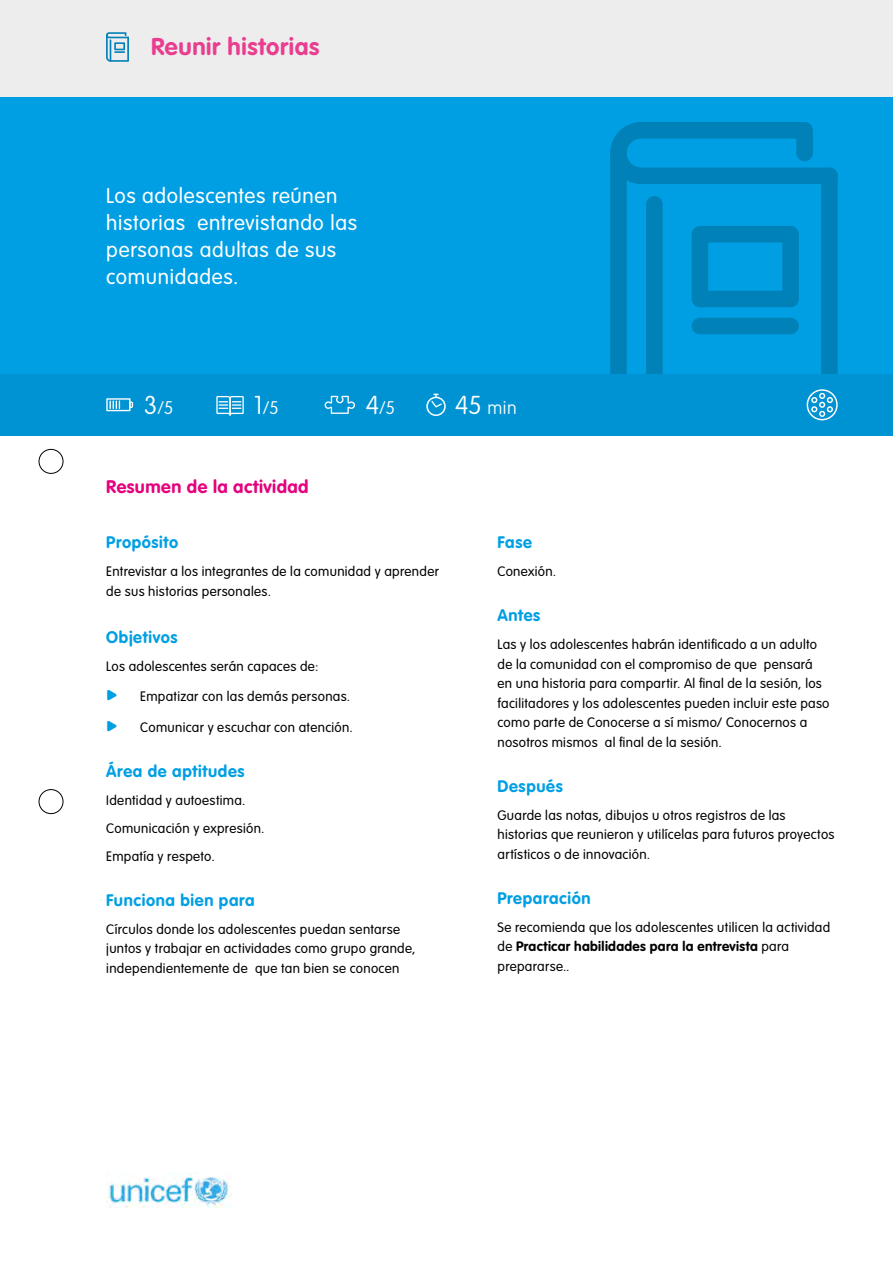
<style>
.page{position:relative;width:893px;height:1263px;background:#fff}
.page>*{position:absolute;margin:0;border:0;box-sizing:border-box;transform-origin:0 0}
.t1{font:700 24px "VAG Rounded Std";letter-spacing:.025em;color:#e93e8f}
.t2{font:300 21px/27px "VAG Rounded Std";letter-spacing:.03em;color:#fff}
.t3{font:700 18px "VAG Rounded Std";letter-spacing:.025em;color:#e6007d}
.t4{font:100 18px "VAG Rounded Std";color:#fff}
.t5{font:700 16.5px "VAG Rounded Std";letter-spacing:.035em;color:#009fe3}
.t6{font:300 13.5px/19.5px "VAG Rounded Std";letter-spacing:.025em;color:#000}
.s1{font-size:25.5px}
.s2{color:#009fe3}
.s3{font-weight:700}
</style>
<div class="page">
<div style="left:0;top:0;width:893px;height:374px;background:#009fe3"></div>
<svg style="left:610px;top:184px;width:228px;height:190px"></svg>
<svg style="left:610px;top:122px;width:228px;height:62px"></svg>
<svg style="left:692px;top:226px;width:107px;height:81px"></svg>
<div style="left:692px;top:318px;width:107px;height:16px;background:#0081b7;border-radius:8px"></div>
<div style="left:646px;top:196px;width:17px;height:229px;background:#0081b7;border-radius:8px"></div>
<div style="left:0;top:374px;width:893px;height:61px;background:#0093d3"></div>
<svg style="left:807px;top:389px;width:31px;height:31px"></svg>
<svg style="left:106px;top:398px;width:27px;height:13px"></svg>
<svg style="left:216px;top:396px;width:28px;height:20px"></svg>
<svg style="left:325px;top:396px;width:30px;height:18px"></svg>
<div style="left:0;top:0;width:893px;height:97px;background:#ededed"></div>
<svg style="left:426px;top:394px;width:20px;height:22px"></svg>
<img style="left:106px;top:1172px;width:126px;height:36px">
<svg style="left:106px;top:32px;width:23px;height:30px"></svg>
<div style="left:39px;top:449px;width:24px;height:24px;border:1px solid #000;border-radius:50%"></div>
<div style="left:39px;top:789px;width:24px;height:25px;border:1px solid #000;border-radius:50%"></div>
<h1 class="t1" style="left:151px;top:33px;width:170px">Reunir historias</h1>
<h2 class="t2" style="left:106px;top:183px;width:252px">Los adolescentes reúnen historias entrevistando las personas adultas de sus comunidades.</h2>
<h3 class="t4" style="left:144px;top:397px;width:31px"><span class="s1">3</span>/5</h3>
<h3 class="t4" style="left:254px;top:397px;width:27px"><span class="s1">1</span>/5</h3>
<h3 class="t4" style="left:365px;top:397px;width:31px"><span class="s1">4</span>/5</h3>
<h3 class="t4" style="left:455px;top:397px;width:64px"><span class="s1">45</span> min</h3>
<h3 class="t3" style="left:106px;top:476px;width:204px">Resumen de la actividad</h3>
<p class="t5" style="left:106px;top:533px;width:73px">Propósito</p>
<p class="t6" style="left:106px;top:562px;width:334px">Entrevistar a los integrantes de la comunidad y aprender de sus historias personales.</p>
<p class="t5" style="left:106px;top:627px;width:73px">Objetivos</p>
<p class="t6" style="left:106px;top:657px;width:214px">Los adolescentes serán capaces de:</p>
<p class="t6" style="left:106px;top:687px;width:245px"><span class="s2">•</span> Empatizar con las demás personas.</p>
<p class="t6" style="left:106px;top:718px;width:248px"><span class="s2">•</span> Comunicar y escuchar con atención.</p>
<p class="t5" style="left:106px;top:761px;width:140px">Área de aptitudes</p>
<p class="t6" style="left:106px;top:786px;width:160px;line-height:28px">Identidad y autoestima.<br>Comunicación y expresión.<br>Empatía y respeto.</p>
<p class="t5" style="left:106px;top:890px;width:150px">Funciona bien para</p>
<p class="t6" style="left:106px;top:920px;width:311px">Círculos donde los adolescentes puedan sentarse juntos y trabajar en actividades como grupo grande, independientemente de que tan bien se conocen</p>
<p class="t5" style="left:497px;top:533px;width:36px">Fase</p>
<p class="t6" style="left:497px;top:562px;width:60px">Conexión.</p>
<p class="t5" style="left:497px;top:606px;width:44px">Antes</p>
<p class="t6" style="left:497px;top:635px;width:334px">Las y los adolescentes habrán identificado a un adulto de la comunidad con el compromiso de que pensará en una historia para compartir. Al final de la sesión, los facilitadores y los adolescentes pueden incluir este paso como parte de Conocerse a sí mismo/ Conocernos a nosotros mismos al final de la sesión.</p>
<p class="t5" style="left:497px;top:776px;width:67px">Después</p>
<p class="t6" style="left:497px;top:806px;width:338px">Guarde las notas, dibujos u otros registros de las historias que reunieron y utilícelas para futuros proyectos artísticos o de innovación.</p>
<p class="t5" style="left:497px;top:888px;width:95px">Preparación</p>
<p class="t6" style="left:497px;top:918px;width:334px">Se recomienda que los adolescentes utilicen la actividad de <span class="s3">Practicar habilidades para la entrevista</span> para prepararse..</p>
</div>
